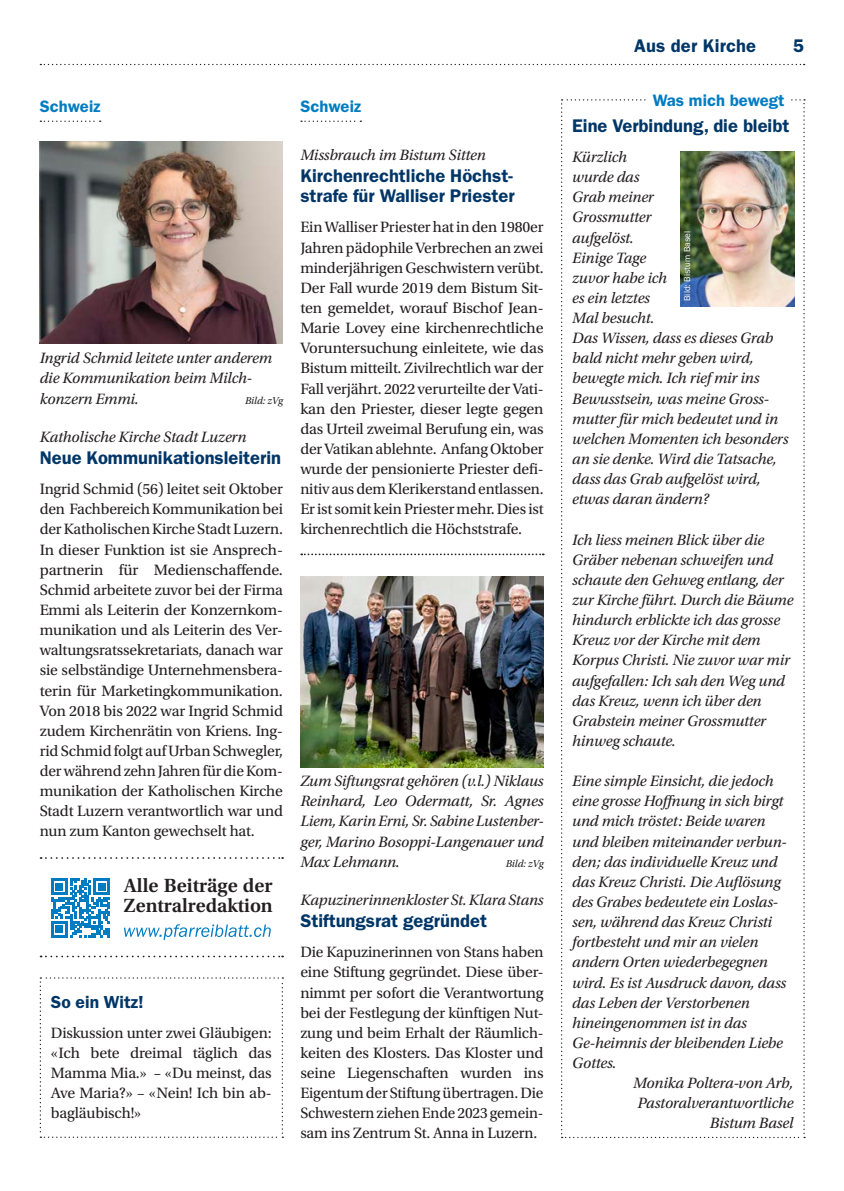
<style>
.page{position:relative;width:844px;height:1191px;background:#fff}
.page>*{position:absolute;margin:0;border:0;box-sizing:border-box;transform-origin:0 0}
.Zwischentitel_Hauptartikel{font:600 20.12px/20.1px "Utopia Std";color:#231f20}
.Titel_Kurzinfo{font:600 18.38px/20.1px "ITC Franklin Gothic Std";color:#003667}
.Zwischentitel_Kurzinfos{font:600 17.5px "ITC Franklin Gothic Std";color:#003667}
.Unterrubrik{font:600 16.62px "ITC Franklin Gothic Std";letter-spacing:.005em;color:#007cc2}
.Kommentar_Kastentitel{font:600 16.62px "ITC Franklin Gothic Std";letter-spacing:.005em;color:#007cc2}
.Fliesstext{font:15.75px/20.1px "Utopia Std";letter-spacing:-.01em;color:#231f20;text-align:justify}
.Fliesstext_kursiv{font:italic 15.75px/20.1px "Utopia Std";letter-spacing:-.01em;color:#231f20}
.Uebertitel_Kurzinfo{font:italic 15.75px "Utopia Std";letter-spacing:-.01em;color:#231f20}
.Fliesstext_kursiv-2{font:italic 10.5px "Utopia Std";letter-spacing:-.01em;color:#231f20}
.Kleingedrucktes{font:8.75px "ITC Franklin Gothic Std";color:#fff}
</style>
<div class="page">
<svg style="left:561px;top:99px;width:243px;height:1039px"></svg>
<div style="left:647px;top:93px;width:142px;height:13px;background:#fff"></div>
<img style="left:680px;top:151px;width:114px;height:156px">
<svg style="left:301px;top:121px;width:60px;height:1px"></svg>
<svg style="left:40px;top:121px;width:61px;height:1px"></svg>
<img style="left:40px;top:142px;width:243px;height:201px">
<img style="left:300px;top:576px;width:243px;height:191px">
<svg style="left:301px;top:553px;width:242px;height:2px"></svg>
<svg style="left:40px;top:977px;width:243px;height:160px"></svg>
<svg style="left:124px;top:924px;width:147px;height:16px"></svg>
<svg style="left:41px;top:857px;width:242px;height:2px"></svg>
<svg style="left:41px;top:955px;width:242px;height:2px"></svg>
<svg style="left:51px;top:878px;width:59px;height:59px"></svg>
<svg style="left:40px;top:64px;width:764px;height:1px"></svg>
<p class="Unterrubrik" style="left:40px;top:96px;width:62px">Schweiz</p>
<p class="Unterrubrik" style="left:300px;top:96px;width:62px">Schweiz</p>
<p class="Fliesstext_kursiv" style="left:40px;top:348px;width:234px">Ingrid Schmid leitete unter anderem die Kommunikation beim Milch&shy;konzern Emmi.</p>
<p class="Fliesstext_kursiv-2" style="left:245px;top:394px;width:39px">Bild: zVg</p>
<p class="Uebertitel_Kurzinfo" style="left:40px;top:428px;width:208px">Katholische Kirche Stadt Luzern</p>
<p class="Titel_Kurzinfo" style="left:40px;top:447px;width:243px">Neue Kommunikationsleiterin</p>
<p class="Fliesstext" style="left:40px;top:479px;width:245px">Ingrid Schmid (56) leitet seit Oktober den Fachbereich Kommunikation bei der Katholischen Kirche Stadt Luzern.<br>In dieser Funktion ist sie Ansprech&shy;partnerin für Medienschaffende.<br>Schmid arbeitete zuvor bei der Firma Emmi als Leiterin der Konzernkom&shy;munikation und als Leiterin des Ver&shy;waltungsratssekretariats, danach war sie selbständige Unternehmensbera&shy;terin für Marketingkommunikation.<br>Von 2018 bis 2022 war Ingrid Schmid zudem Kirchenrätin von Kriens. Ing&shy;rid Schmid folgt auf Urban Schwegler, der während zehn Jahren für die Kom&shy;munikation der Katholischen Kirche Stadt Luzern verantwortlich war und nun zum Kanton gewechselt hat.</p>
<p class="Zwischentitel_Hauptartikel" style="left:124px;top:875px;width:150px">Alle Beiträge der<br>Zentralredaktion</p>
<p class="Zwischentitel_Kurzinfos" style="left:51px;top:991px;width:94px">So ein Witz!</p>
<p class="Fliesstext" style="left:51px;top:1022px;width:222px">Diskussion unter zwei Gläubigen: «Ich bete dreimal täglich das Mamma Mia.» – «Du meinst, das Ave Maria?» – «Nein! Ich bin ab&shy;bagläubisch!»</p>
<p class="Uebertitel_Kurzinfo" style="left:300px;top:146px;width:187px">Missbrauch im Bistum Sitten</p>
<p class="Titel_Kurzinfo" style="left:300px;top:166px;width:216px">Kirchenrechtliche Höchst&shy;strafe für Walliser Priester</p>
<p class="Fliesstext" style="left:300px;top:217px;width:245px">Ein Walliser Priester hat in den 1980er Jahren pädophile Verbrechen an zwei minderjährigen Geschwistern verübt.<br>Der Fall wurde 2019 dem Bistum Sit&shy;ten gemeldet, worauf Bischof Jean-Marie Lovey eine kirchenrechtliche Voruntersuchung einleitete, wie das Bistum mitteilt. Zivilrechtlich war der Fall verjährt. 2022 verurteilte der Vati&shy;kan den Priester, dieser legte gegen das Urteil zweimal Berufung ein, was der Vatikan ablehnte. Anfang Oktober wurde der pensionierte Priester defi&shy;nitiv aus dem Klerikerstand entlassen.<br>Er ist somit kein Priester mehr. Dies ist kirchenrechtlich die Höchststrafe.</p>
<p class="Fliesstext_kursiv" style="left:300px;top:771px;width:245px;text-align:justify">Zum Siftungsrat gehören (v.l.) Niklaus Reinhard, Leo Odermatt, Sr. Agnes Liem, Karin Erni, Sr. Sabine Lustenber&shy;ger, Marino Bosoppi-Langenauer und Max Lehmann.</p>
<p class="Fliesstext_kursiv-2" style="left:505px;top:857px;width:39px">Bild: zVg</p>
<p class="Uebertitel_Kurzinfo" style="left:300px;top:891px;width:245px">Kapuzinerinnenkloster St. Klara Stans</p>
<p class="Titel_Kurzinfo" style="left:300px;top:910px;width:188px">Stiftungsrat gegründet</p>
<p class="Fliesstext" style="left:300px;top:942px;width:245px">Die Kapuzinerinnen von Stans haben eine Stiftung gegründet. Diese über&shy;nimmt per sofort die Verantwortung bei der Festlegung der künftigen Nut&shy;zung und beim Erhalt der Räumlich&shy;keiten des Klosters. Das Kloster und seine Liegenschaften wurden ins Eigentum der Stiftung übertragen. Die Schwestern ziehen Ende 2023 gemein&shy;sam ins Zentrum St. Anna in Luzern.</p>
<p class="Titel_Kurzinfo" style="left:634px;top:36px;width:123px">Aus der Kirche</p>
<p class="Titel_Kurzinfo" style="left:793px;top:36px;width:13px">5</p>
<p class="Kommentar_Kastentitel" style="left:652px;top:90px;width:133px">Was mich bewegt</p>
<p class="Titel_Kurzinfo" style="left:572px;top:115px;width:218px">Eine Verbindung, die bleibt</p>
<p class="Fliesstext_kursiv" style="left:572px;top:147px;width:218px">Kürzlich<br>wurde das<br>Grab meiner<br>Grossmutter<br>aufgelöst.<br>Einige Tage<br>zuvor habe ich<br>es ein letztes<br>Mal besucht.<br>Das Wissen, dass es dieses Grab bald nicht mehr geben wird, bewegte mich. Ich rief mir ins<br>Bewusstsein, was meine Gross&shy;mutter für mich bedeutet und in welchen Momenten ich besonders an sie denke. Wird die Tatsache, dass das Grab aufgelöst wird, etwas daran ändern?</p>
<p class="Fliesstext_kursiv" style="left:572px;top:529px;width:223px">Ich liess meinen Blick über die<br>Gräber nebenan schweifen und schaute den Gehweg entlang, der zur Kirche führt. Durch die Bäume hindurch erblickte ich das grosse<br>Kreuz vor der Kirche mit dem<br>Korpus Christi. Nie zuvor war mir aufgefallen: Ich sah den Weg und das Kreuz, wenn ich über den<br>Grabstein meiner Grossmutter hinweg schaute.</p>
<p class="Fliesstext_kursiv" style="left:572px;top:771px;width:216px">Eine simple Einsicht, die jedoch eine grosse Hoffnung in sich birgt und mich tröstet: Beide waren und bleiben miteinander verbun&shy;den; das individuelle Kreuz und das Kreuz Christi. Die Auflösung des Grabes bedeutete ein Loslas&shy;sen, während das Kreuz Christi fortbesteht und mir an vielen andern Orten wiederbegegnen wird. Es ist Ausdruck davon, dass das Leben der Verstorbenen hineingenommen ist in das<br>Ge-heimnis der bleibenden Liebe<br>Gottes.</p>
<p class="Fliesstext_kursiv" style="left:633px;top:1073px;width:162px">Monika Poltera-von Arb,</p>
<p class="Fliesstext_kursiv" style="left:637px;top:1093px;width:157px">Pastoralverantwortliche</p>
<p class="Fliesstext_kursiv" style="left:709px;top:1113px;width:85px">Bistum Basel</p>
<p class="Kleingedrucktes" style="left:682px;top:301px;width:71px;rotate:-90deg">Bild: Bistum Basel</p>
</div>
